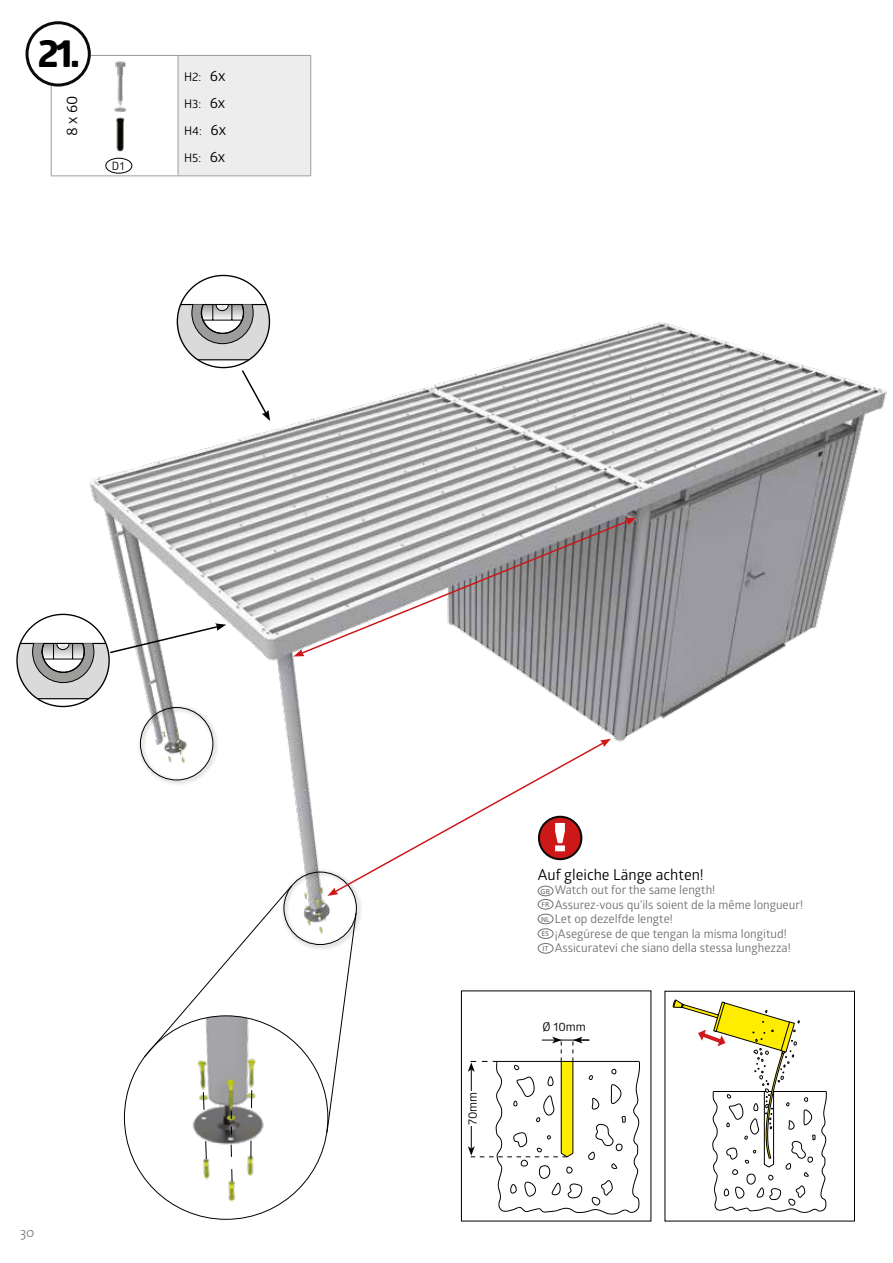
<style>
.page{position:relative;width:893px;height:1263px;background:#fff}
.page>*{position:absolute;margin:0;border:0;box-sizing:border-box;transform-origin:0 0}
.t1{font:800 39px "Glober";color:#000}
.t2{font:15px "Glober";color:#000}
.t3{font:300 13.5px "The Sans";color:#706f6f}
.t4{font:12px/14.4px "Glober";color:#706f6f}
.t5{font:12px "Glober";color:#000}
.t6{font:11.4px "Glober";color:#000}
.t7{font:7.05px/13.4px "Frutiger LT Std";color:#706f6f}
.s1{font-size:15px}
</style>
<div class="page">
<div style="left:178px;top:55px;width:133px;height:121px;background:#ededed"></div>
<hr style="left:51px;top:56px;width:1px;height:120px;background:#9d9d9c">
<hr style="left:178px;top:55px;width:133px;height:1px;background:#9d9d9c">
<hr style="left:178px;top:56px;width:1px;height:120px;background:#9d9d9c">
<hr style="left:310px;top:56px;width:1px;height:120px;background:#9d9d9c">
<hr style="left:51px;top:176px;width:127px;height:1px;background:#9d9d9c">
<hr style="left:178px;top:176px;width:133px;height:1px;background:#9d9d9c">
<img style="left:35px;top:274px;width:852px;height:675px">
<img style="left:70px;top:55px;width:109px;height:120px">
<svg style="left:468px;top:1036px;width:172px;height:179px"></svg>
<hr style="left:559px;top:1040px;width:30px;height:1px;background:#000">
<div style="left:468px;top:1091px;width:11px;height:34px;background:#fff"></div>
<svg style="left:672px;top:999px;width:155px;height:213px"></svg>
<div style="left:280px;top:868px;width:82px;height:83px;background:#000;opacity:.75"></div>
<div style="left:137px;top:704px;width:82px;height:82px;background:#000;opacity:.75"></div>
<div style="left:140px;top:707px;width:73px;height:73px;border:1px solid #000;border-radius:50%"></div>
<svg style="left:144px;top:885px;width:148px;height:171px"></svg>
<svg style="left:326px;top:912px;width:31px;height:221px"></svg>
<img style="left:124px;top:1016px;width:204px;height:203px;border-radius:102px">
<svg style="left:205px;top:1140px;width:2px;height:20px"></svg>
<svg style="left:251px;top:1141px;width:1px;height:16px"></svg>
<svg style="left:230px;top:1144px;width:3px;height:38px"></svg>
<svg style="left:203px;top:1091px;width:2px;height:19px"></svg>
<svg style="left:231px;top:1111px;width:1px;height:23px"></svg>
<svg style="left:251px;top:1090px;width:1px;height:18px"></svg>
<div style="left:177px;top:275px;width:92px;height:93px;background:#fff;border-radius:50%"></div>
<svg style="left:177px;top:303px;width:92px;height:57px"></svg>
<svg style="left:17px;top:614px;width:92px;height:92px"></svg>
<svg style="left:240px;top:369px;width:30px;height:52px"></svg>
<svg style="left:17px;top:623px;width:209px;height:76px"></svg>
<div style="left:27px;top:23px;width:62px;height:62px;background:#fff;border-radius:50%"></div>
<div style="left:26px;top:21px;width:65px;height:66px;border:3px solid #0a0a0a;border-radius:50%"></div>
<svg style="left:299px;top:519px;width:332px;height:136px"></svg>
<svg style="left:293px;top:649px;width:12px;height:7px"></svg>
<svg style="left:625px;top:518px;width:11px;height:7px"></svg>
<div style="left:538px;top:899px;width:15px;height:10px;background:#fff;border-radius:50%"></div>
<div style="left:538px;top:899px;width:15px;height:10px;border:1px solid #706f6f;border-radius:50%"></div>
<div style="left:538px;top:914px;width:15px;height:10px;background:#fff;border-radius:50%"></div>
<div style="left:538px;top:914px;width:15px;height:10px;border:1px solid #706f6f;border-radius:50%"></div>
<div style="left:538px;top:943px;width:15px;height:10px;background:#fff;border-radius:50%"></div>
<div style="left:538px;top:943px;width:15px;height:10px;border:1px solid #706f6f;border-radius:50%"></div>
<div style="left:538px;top:929px;width:15px;height:9px;background:#fff;border-radius:50%"></div>
<div style="left:538px;top:928px;width:15px;height:11px;border:1px solid #706f6f;border-radius:50%"></div>
<svg style="left:327px;top:739px;width:284px;height:157px"></svg>
<h1 class="t1" style="left:38px;top:25px;width:44px">21.</h1>
<p class="t2" style="left:61px;top:136px;width:42px;rotate:-90deg">8 x 60</p>
<p class="t6" style="left:112px;top:158px;width:14px">D1</p>
<p class="t5" style="left:184px;top:68px;width:43px">H2: <span class="s1">6x</span></p>
<p class="t5" style="left:184px;top:95px;width:43px">H3: <span class="s1">6x</span></p>
<p class="t5" style="left:184px;top:122px;width:44px">H4: <span class="s1">6x</span></p>
<p class="t5" style="left:184px;top:149px;width:43px">H5: <span class="s1">6x</span></p>
<p class="t3" style="left:20px;top:1221px;width:16px">30</p>
<p class="t5" style="left:464px;top:1125px;width:35px;rotate:-90deg">70mm</p>
<p class="t2" style="left:538px;top:864px;width:167px">Auf gleiche Länge achten!</p>
<p class="t4" style="left:555px;top:882px;width:250px">Watch out for the same length!<br>Assurez-vous qu'ils soient de la même longueur!<br>Let op dezelfde lengte!<br>¡Asegúrese de que tengan la misma longitud!<br>Assicuratevi che siano della stessa lunghezza!</p>
<p class="t7" style="left:541px;top:884px;width:11px">GB<br>FR</p>
<p class="t7" style="left:541px;top:912px;width:10px">NL</p>
<p class="t7" style="left:542px;top:942px;width:7px">IT</p>
<p class="t7" style="left:542px;top:927px;width:9px">ES</p>
<p class="t5" style="left:542px;top:1018px;width:45px">Ø 10mm</p>
</div>
